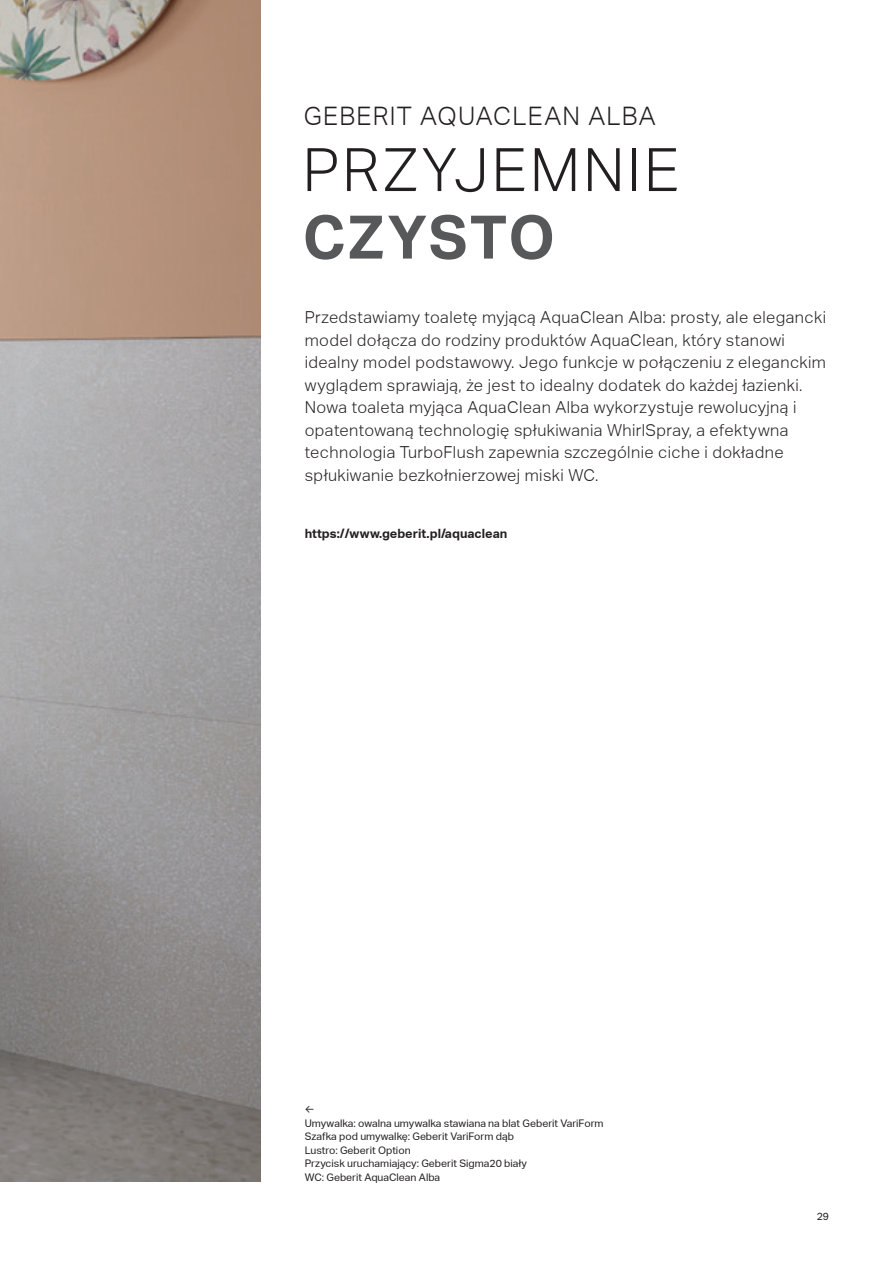
<style>
.page{position:relative;width:893px;height:1263px;background:#fff}
.page>*{position:absolute;margin:0;border:0;box-sizing:border-box;transform-origin:0 0}
.t1{font:300 60px "Aktiv Grotesk Geberit";letter-spacing:.05em;color:#231f20}
.t2{font:700 60px "Aktiv Grotesk Geberit";letter-spacing:.04em;color:#57585a}
.t3{font:300 25.5px "Aktiv Grotesk Geberit";letter-spacing:.05em;color:#231f20}
.t4{font:300 16.5px/22.5px "Aktiv Grotesk Geberit";letter-spacing:.025em;color:#231f20}
.t5{font:700 12.75px "Aktiv Grotesk Geberit";color:#231f20}
.t6{font:10.5px/13.5px "Aktiv Grotesk Geberit";color:#231f20}
</style>
<div class="page">
<img style="left:0;top:0;width:260px;height:1181px">
<h2 class="t3" style="left:304px;top:101px;width:353px">GEBERIT AQUACLEAN ALBA</h2>
<h1 class="t1" style="left:303px;top:135px;width:378px">PRZYJEMNIE</h1>
<h1 class="t2" style="left:303px;top:203px;width:254px">CZYSTO</h1>
<p class="t4" style="left:305px;top:306px;width:523px">Przedstawiamy toaletę myjącą AquaClean Alba: prosty, ale elegancki model dołącza do rodziny produktów AquaClean, który stanowi idealny model podstawowy. Jego funkcje w połączeniu z eleganckim wyglądem sprawiają, że jest to idealny dodatek do każdej łazienki.<br>Nowa toaleta myjąca AquaClean Alba wykorzystuje rewolucyjną i opatentowaną technologię spłukiwania WhirlSpray, a efektywna technologia TurboFlush zapewnia szczególnie ciche i dokładne spłukiwanie bezkołnierzowej miski WC.</p>
<p class="t5" style="left:305px;top:526px;width:204px">https://www.geberit.pl/aquaclean</p>
<p class="t6" style="left:305px;top:1103px;width:300px">←<br>Umywalka: owalna umywalka stawiana na blat Geberit VariForm Szafka pod umywalkę: Geberit VariForm dąb<br>Lustro: Geberit Option<br>Przycisk uruchamiający: Geberit Sigma20 biały<br>WC: Geberit AquaClean Alba</p>
<p class="t6" style="left:817px;top:1210px;width:14px">29</p>
</div>
